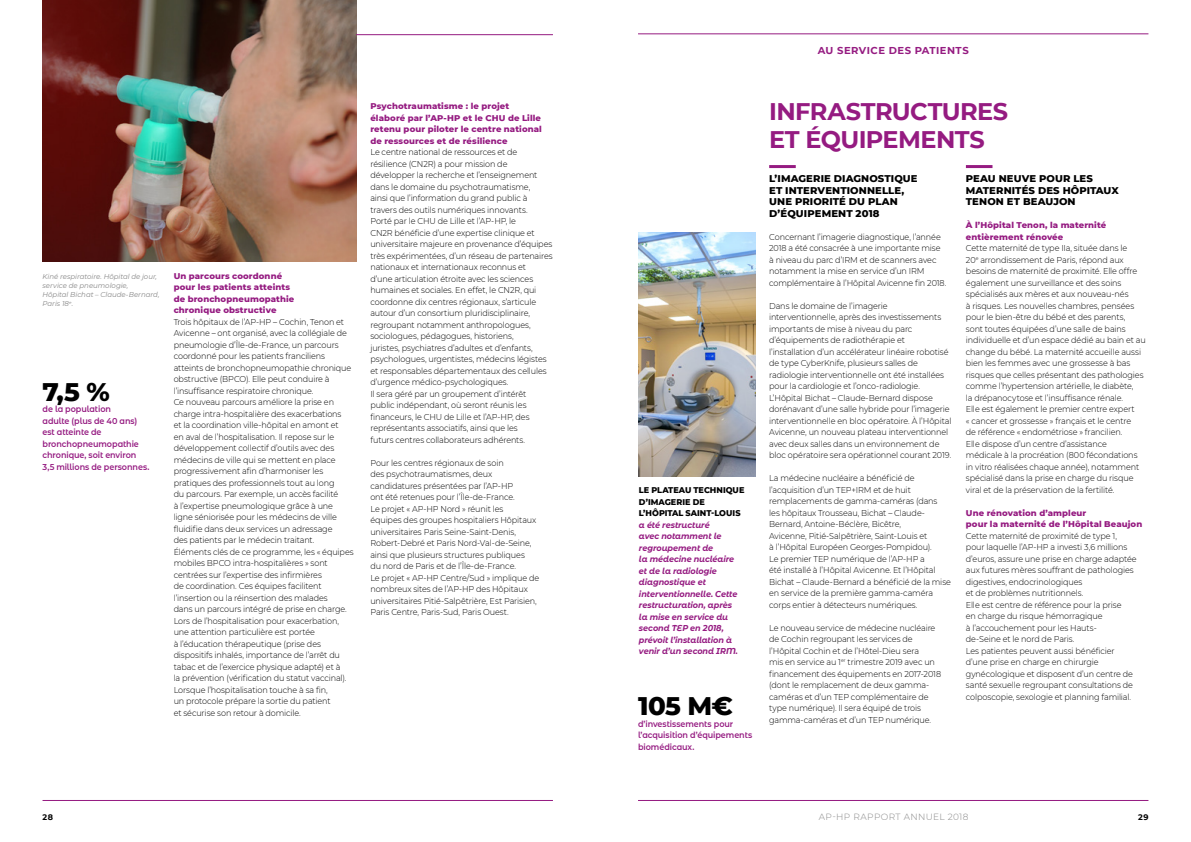
<style>
.page{position:relative;width:1191px;height:842px;background:#fff}
.page>*{position:absolute;margin:0;border:0;box-sizing:border-box;transform-origin:0 0}
.t1{font:800 26px "Montserrat";color:#000}
.t2{font:700 24px/28px "Montserrat";letter-spacing:-.025em;color:#951b81}
.t3{font:800 10px/11.5px "Montserrat";letter-spacing:.01em;color:#000}
.t4{font:700 10px "Montserrat";letter-spacing:.045em;color:#951b81}
.t5{font:300 9px "Montserrat";letter-spacing:.04em;color:#878787}
.t6{font:300 8.5px/11.5px "Montserrat";letter-spacing:-.015em;color:#000;scale:.95 1}
.t7{font:800 8.5px/11.5px "Montserrat";letter-spacing:.015em;color:#951b81}
.t8{font:italic 700 8.5px/11.5px "Montserrat Alternates";letter-spacing:-.01em;color:#951b81;scale:.95 1}
.t9{font:600 8.5px/11.5px "Montserrat Alternates";letter-spacing:-.01em;color:#951b81;scale:.95 1}
.t10{font:800 8.5px/11.5px "Montserrat";color:#000;scale:.95 1}
.t11{font:700 8px "Montserrat";color:#000}
.t12{font:italic 7px/9px "Montserrat";color:#878787}
</style>
<div class="page">
<img style="left:43px;top:0;width:313px;height:261px">
<img style="left:638px;top:232px;width:117px;height:244px">
<hr style="left:769px;top:165px;width:26px;height:3px;background:#951b81">
<hr style="left:966px;top:165px;width:26px;height:3px;background:#951b81">
<hr style="left:638px;top:33px;width:510px;height:1px;background:#951b81">
<hr style="left:356px;top:34px;width:197px;height:1px;background:#951b81">
<hr style="left:638px;top:800px;width:510px;height:1px;background:#951b81">
<hr style="left:43px;top:800px;width:510px;height:1px;background:#951b81">
<p class="t12" style="left:43px;top:272px;width:118px">Kiné respiratoire. Hôpital de jour, service de pneumologie,<br>Hôpital Bichat – Claude‑Bernard,<br>Paris 18<sup>e</sup>.</p>
<h1 class="t1" style="left:43px;top:373px;width:69px">7,5 %</h1>
<p class="t9" style="left:43px;top:403px;width:114px">de la population<br>adulte (plus de 40 ans) est atteinte de bronchopneumopathie chronique, soit environ<br>3,5 millions de personnes.</p>
<p class="t7" style="left:174px;top:269px;width:122px">Un parcours coordonné pour les patients atteints de bronchopneumopathie chronique obstructive</p>
<p class="t6" style="left:174px;top:316px;width:191px">Trois hôpitaux de l’AP‑HP – Cochin, Tenon et Avicenne – ont organisé, avec la collégiale de pneumologie d’Île-de-France, un parcours coordonné pour les patients franciliens atteints de bronchopneumopathie chronique obstructive (BPCO). Elle peut conduire à l’insuffisance respiratoire chronique.<br>Ce nouveau parcours améliore la prise en charge intra-hospitalière des exacerbations<br>et la coordination ville-hôpital en amont et<br>en aval de l’hospitalisation. Il repose sur le développement collectif d’outils avec des médecins de ville qui se mettent en place progressivement afin d’harmoniser les pratiques des professionnels tout au long<br>du parcours. Par exemple, un accès facilité<br>à l’expertise pneumologique grâce à une ligne séniorisée pour les médecins de ville fluidifie dans deux services un adressage<br>des patients par le médecin traitant.<br>Éléments clés de ce programme, les « équipes mobiles BPCO intra-hospitalières » sont centrées sur l’expertise des infirmières<br>de coordination. Ces équipes facilitent l’insertion ou la réinsertion des malades<br>dans un parcours intégré de prise en charge.<br>Lors de l’hospitalisation pour exacerbation, une attention particulière est portée<br>à l’éducation thérapeutique (prise des dispositifs inhalés, importance de l’arrêt du tabac et de l’exercice physique adapté) et à<br>la prévention (vérification du statut vaccinal).<br>Lorsque l’hospitalisation touche à sa fin,<br>un protocole prépare la sortie du patient<br>et sécurise son retour à domicile.</p>
<p class="t7" style="left:370px;top:100px;width:173px">Psychotraumatisme : le projet élaboré par l’AP‑HP et le CHU de Lille retenu pour piloter le centre national de ressources et de résilience</p>
<p class="t6" style="left:370px;top:146px;width:193px">Le centre national de ressources et de résilience (CN2R) a pour mission de développer la recherche et l’enseignement dans le domaine du psychotraumatisme,<br>ainsi que l’information du grand public à travers des outils numériques innovants.<br>Porté par le CHU de Lille et l’AP‑HP, le<br>CN2R bénéficie d’une expertise clinique et universitaire majeure en provenance d’équipes très expérimentées, d’un réseau de partenaires nationaux et internationaux reconnus et<br>d’une articulation étroite avec les sciences humaines et sociales. En effet, le CN2R, qui coordonne dix centres régionaux, s’articule autour d’un consortium pluridisciplinaire, regroupant notamment anthropologues, sociologues, pédagogues, historiens,<br>juristes, psychiatres d’adultes et d’enfants, psychologues, urgentistes, médecins légistes et responsables départementaux des cellules d’urgence médico-psychologiques.<br>Il sera géré par un groupement d’intérêt public indépendant, où seront réunis les financeurs, le CHU de Lille et l’AP‑HP, des représentants associatifs, ainsi que les<br>futurs centres collaborateurs adhérents.</p>
<p class="t6" style="left:370px;top:457px;width:179px">Pour les centres régionaux de soin<br>des psychotraumatismes, deux candidatures présentées par l’AP‑HP<br>ont été retenues pour l’Île-de-France.<br>Le projet « AP‑HP Nord » réunit les<br>équipes des groupes hospitaliers Hôpitaux universitaires Paris Seine-Saint-Denis, Robert-Debré et Paris Nord-Val-de-Seine, ainsi que plusieurs structures publiques<br>du nord de Paris et de l’Île-de-France.<br>Le projet « AP‑HP Centre/Sud » implique de nombreux sites de l’AP‑HP des Hôpitaux universitaires Pitié-Salpêtrière, Est Parisien, Paris Centre, Paris-Sud, Paris Ouest.</p>
<p class="t4" style="left:817px;top:43px;width:152px">AU SERVICE DES PATIENTS</p>
<p class="t10" style="left:639px;top:484px;width:112px">LE PLATEAU TECHNIQUE<br>D’IMAGERIE DE<br>L’HÔPITAL SAINT-LOUIS</p>
<p class="t8" style="left:639px;top:518px;width:106px">a été restructuré<br>avec notamment le regroupement de<br>la médecine nucléaire et de la radiologie diagnostique et interventionnelle. Cette restructuration, après la mise en service du second TEP en 2018, prévoit l’installation à venir d’un second IRM.</p>
<h1 class="t1" style="left:638px;top:687px;width:96px">105 M€</h1>
<p class="t9" style="left:638px;top:718px;width:122px">d’investissements pour l’acquisition d’équipements biomédicaux.</p>
<h2 class="t2" style="left:769px;top:96px;width:240px">INFRASTRUCTURES<br>ET ÉQUIPEMENTS</h2>
<p class="t3" style="left:769px;top:172px;width:150px">L’IMAGERIE DIAGNOSTIQUE<br>ET INTERVENTIONNELLE,<br>UNE PRIORITÉ DU PLAN<br>D’ÉQUIPEMENT 2018</p>
<p class="t6" style="left:769px;top:231px;width:188px">Concernant l’imagerie diagnostique, l’année 2018 a été consacrée à une importante mise à niveau du parc d’IRM et de scanners avec notamment la mise en service d’un IRM complémentaire à l’Hôpital Avicenne fin 2018.</p>
<p class="t6" style="left:769px;top:300px;width:193px">Dans le domaine de l’imagerie interventionnelle, après des investissements importants de mise à niveau du parc d’équipements de radiothérapie et l’installation d’un accélérateur linéaire robotisé de type CyberKnife, plusieurs salles de radiologie interventionnelle ont été installées pour la cardiologie et l’onco-radiologie.<br>L’Hôpital Bichat – Claude-Bernard dispose dorénavant d’une salle hybride pour l’imagerie interventionnelle en bloc opératoire. À l’Hôpital Avicenne, un nouveau plateau interventionnel avec deux salles dans un environnement de bloc opératoire sera opérationnel courant 2019.</p>
<p class="t6" style="left:769px;top:472px;width:193px">La médecine nucléaire a bénéficié de l’acquisition d’un TEP+IRM et de huit remplacements de gamma-caméras (dans<br>les hôpitaux Trousseau, Bichat – Claude-Bernard, Antoine-Béclère, Bicêtre,<br>Avicenne, Pitié-Salpêtrière, Saint-Louis et<br>à l’Hôpital Européen Georges-Pompidou).<br>Le premier TEP numérique de l’AP‑HP a<br>été installé à l’Hôpital Avicenne. Et l’Hôpital Bichat – Claude-Bernard a bénéficié de la mise en service de la première gamma-caméra corps entier à détecteurs numériques.</p>
<p class="t6" style="left:769px;top:622px;width:182px">Le nouveau service de médecine nucléaire de Cochin regroupant les services de l’Hôpital Cochin et de l’Hôtel-Dieu sera<br>mis en service au 1<sup>er</sup> trimestre 2019 avec un financement des équipements en 2017-2018 (dont le remplacement de deux gamma&shy;caméras et d’un TEP complémentaire de type numérique). Il sera équipé de trois gamma-caméras et d’un TEP numérique.</p>
<p class="t3" style="left:966px;top:172px;width:154px">PEAU NEUVE POUR LES<br>MATERNITÉS DES HÔPITAUX<br>TENON ET BEAUJON</p>
<p class="t7" style="left:966px;top:219px;width:142px">À l’Hôpital Tenon, la maternité entièrement rénovée</p>
<p class="t6" style="left:966px;top:242px;width:191px">Cette maternité de type IIa, située dans le<br>20<sup>e</sup> arrondissement de Paris, répond aux besoins de maternité de proximité. Elle offre également une surveillance et des soins spécialisés aux mères et aux nouveau-nés<br>à risques. Les nouvelles chambres, pensées pour le bien-être du bébé et des parents,<br>sont toutes équipées d’une salle de bains individuelle et d’un espace dédié au bain et au change du bébé. La maternité accueille aussi bien les femmes avec une grossesse à bas risques que celles présentant des pathologies comme l’hypertension artérielle, le diabète,<br>la drépanocytose et l’insuffisance rénale.<br>Elle est également le premier centre expert<br>« cancer et grossesse » français et le centre<br>de référence « endométriose » francilien.<br>Elle dispose d’un centre d’assistance<br>médicale à la procréation (800 fécondations in vitro réalisées chaque année), notamment spécialisé dans la prise en charge du risque viral et de la préservation de la fertilité.</p>
<p class="t7" style="left:966px;top:506px;width:178px">Une rénovation d’ampleur<br>pour la maternité de l’Hôpital Beaujon</p>
<p class="t6" style="left:966px;top:530px;width:181px">Cette maternité de proximité de type 1, pour laquelle l’AP‑HP a investi 3,6 millions d’euros, assure une prise en charge adaptée aux futures mères souffrant de pathologies digestives, endocrinologiques<br>et de problèmes nutritionnels.<br>Elle est centre de référence pour la prise<br>en charge du risque hémorragique<br>à l’accouchement pour les Hauts-<br>de-Seine et le nord de Paris.<br>Les patientes peuvent aussi bénéficier d’une prise en charge en chirurgie gynécologique et disposent d’un centre de santé sexuelle regroupant consultations de colposcopie, sexologie et planning familial.</p>
<p class="t11" style="left:43px;top:811px;width:12px">28</p>
<p class="t5" style="left:819px;top:810px;width:151px">AP-HP RAPPORT ANNUEL 2018</p>
<p class="t11" style="left:1138px;top:811px;width:12px">29</p>
</div>
